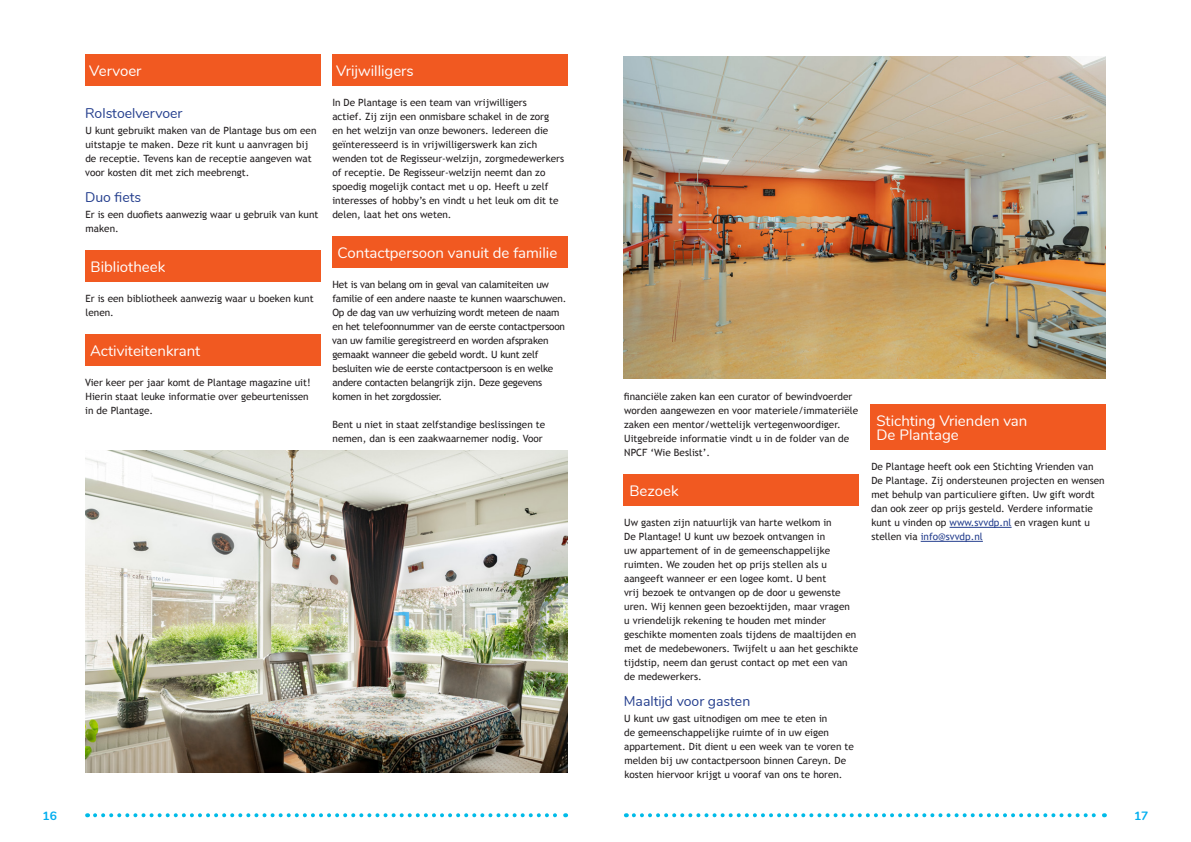
<style>
.page{position:relative;width:1191px;height:842px;background:#fff}
.page>*{position:absolute;margin:0;border:0;box-sizing:border-box;transform-origin:0 0}
.Kopje_niveau_2{font:15px/14px "Nunito";color:#fff}
.Kopje_niveau_3{font:14px "Nunito";color:#253f8e}
.t1{font:700 12px "Nunito";color:#00aeef}
.Brood{font:10px/14px "Trebuchet MS";color:#231f20}
.Brood-2{font:10px/14px "Trebuchet MS";letter-spacing:-.02em;color:#231f20}
.s1{color:#253f8e}
</style>
<div class="page">
<svg style="left:634px;top:813px;width:471px;height:4px"></svg>
<svg style="left:95px;top:813px;width:471px;height:4px"></svg>
<div style="left:624px;top:474px;width:235px;height:32px;background:#f15921"></div>
<div style="left:871px;top:404px;width:235px;height:46px;background:#f15921"></div>
<hr style="left:949px;top:527px;width:62px;height:1px;background:#253f8e">
<hr style="left:920px;top:541px;width:63px;height:1px;background:#253f8e">
<div style="left:85px;top:54px;width:235px;height:32px;background:#f15921"></div>
<div style="left:85px;top:250px;width:235px;height:32px;background:#f15921"></div>
<div style="left:85px;top:334px;width:235px;height:32px;background:#f15921"></div>
<div style="left:332px;top:54px;width:235px;height:32px;background:#f15921"></div>
<div style="left:332px;top:236px;width:235px;height:32px;background:#f15921"></div>
<img style="left:85px;top:450px;width:482px;height:322px">
<img style="left:624px;top:57px;width:482px;height:322px">
<p class="Kopje_niveau_2" style="left:89px;top:63px;width:54px">Vervoer</p>
<p class="Kopje_niveau_3" style="left:85px;top:103px;width:99px">Rolstoelvervoer</p>
<p class="Brood" style="left:85px;top:124px;width:233px">U kunt gebruikt maken van de Plantage bus om een uitstapje te maken. Deze rit kunt u aanvragen bij de receptie. Tevens kan de receptie aangeven wat voor kosten dit met zich meebrengt.</p>
<p class="Kopje_niveau_3" style="left:85px;top:187px;width:58px">Duo fiets</p>
<p class="Brood" style="left:86px;top:208px;width:234px">Er is een duofiets aanwezig waar u gebruik van kunt maken.</p>
<p class="Kopje_niveau_2" style="left:91px;top:259px;width:76px">Bibliotheek</p>
<p class="Brood" style="left:86px;top:292px;width:230px">Er is een bibliotheek aanwezig waar u boeken kunt lenen.</p>
<p class="Kopje_niveau_2" style="left:90px;top:343px;width:112px">Activiteitenkrant</p>
<p class="Brood" style="left:85px;top:376px;width:227px">Vier keer per jaar komt de Plantage magazine uit!<br>Hierin staat leuke informatie over gebeurtenissen in de Plantage.</p>
<p class="Kopje_niveau_2" style="left:336px;top:63px;width:79px">Vrijwilligers</p>
<p class="Brood" style="left:332px;top:96px;width:233px">In De Plantage is een team van vrijwilligers<br>actief. Zij zijn een onmisbare schakel in de zorg<br>en het welzijn van onze bewoners. Iedereen die geïnteresseerd is in vrijwilligerswerk kan zich wenden tot de Regisseur-welzijn, zorgmedewerkers of receptie. De Regisseur-welzijn neemt dan zo spoedig mogelijk contact met u op. Heeft u zelf interesses of hobby’s en vindt u het leuk om dit te delen, laat het ons weten.</p>
<p class="Kopje_niveau_2" style="left:338px;top:245px;width:221px">Contactpersoon vanuit de familie</p>
<p class="Brood-2" style="left:332px;top:278px;width:236px">Het is van belang om in geval van calamiteiten uw familie of een andere naaste te kunnen waarschuwen.<br>Op de dag van uw verhuizing wordt meteen de naam en het telefoonnummer van de eerste contactpersoon van uw familie geregistreerd en worden afspraken gemaakt wanneer die gebeld wordt. U kunt zelf besluiten wie de eerste contactpersoon is en welke andere contacten belangrijk zijn. Deze gegevens komen in het zorgdossier.</p>
<p class="Brood" style="left:332px;top:418px;width:214px">Bent u niet in staat zelfstandige beslissingen te nemen, dan is een zaakwaarnemer nodig. Voor</p>
<p class="Brood" style="left:624px;top:390px;width:236px">financiële zaken kan een curator of bewindvoerder worden aangewezen en voor materiele/immateriële zaken een mentor/wettelijk vertegenwoordiger.<br>Uitgebreide informatie vindt u in de folder van de NPCF ‘Wie Beslist’.</p>
<p class="Kopje_niveau_2" style="left:629px;top:483px;width:51px">Bezoek</p>
<p class="Brood" style="left:624px;top:516px;width:236px">Uw gasten zijn natuurlijk van harte welkom in<br>De Plantage! U kunt uw bezoek ontvangen in<br>uw appartement of in de gemeenschappelijke ruimten. We zouden het op prijs stellen als u aangeeft wanneer er een logee komt. U bent<br>vrij bezoek te ontvangen op de door u gewenste uren. Wij kennen geen bezoektijden, maar vragen<br>u vriendelijk rekening te houden met minder geschikte momenten zoals tijdens de maaltijden en met de medebewoners. Twijfelt u aan het geschikte tijdstip, neem dan gerust contact op met een van de medewerkers.</p>
<p class="Kopje_niveau_3" style="left:624px;top:691px;width:128px">Maaltijd voor gasten</p>
<p class="Brood" style="left:624px;top:712px;width:231px">U kunt uw gast uitnodigen om mee te eten in<br>de gemeenschappelijke ruimte of in uw eigen appartement. Dit dient u een week van te voren te melden bij uw contactpersoon binnen Careyn. De kosten hiervoor krijgt u vooraf van ons te horen.</p>
<p class="Kopje_niveau_2" style="left:876px;top:413px;width:153px">Stichting Vrienden van<br>De Plantage</p>
<p class="Brood" style="left:871px;top:460px;width:235px">De Plantage heeft ook een Stichting Vrienden van De Plantage. Zij ondersteunen projecten en wensen met behulp van particuliere giften. Uw gift wordt dan ook zeer op prijs gesteld. Verdere informatie kunt u vinden op <span class="s1">www.svvdp.nl</span> en vragen kunt u stellen via <span class="s1">info@svvdp.nl</span></p>
<p class="t1" style="left:43px;top:807px;width:16px">16</p>
<p class="t1" style="left:1134px;top:807px;width:16px">17</p>
</div>
